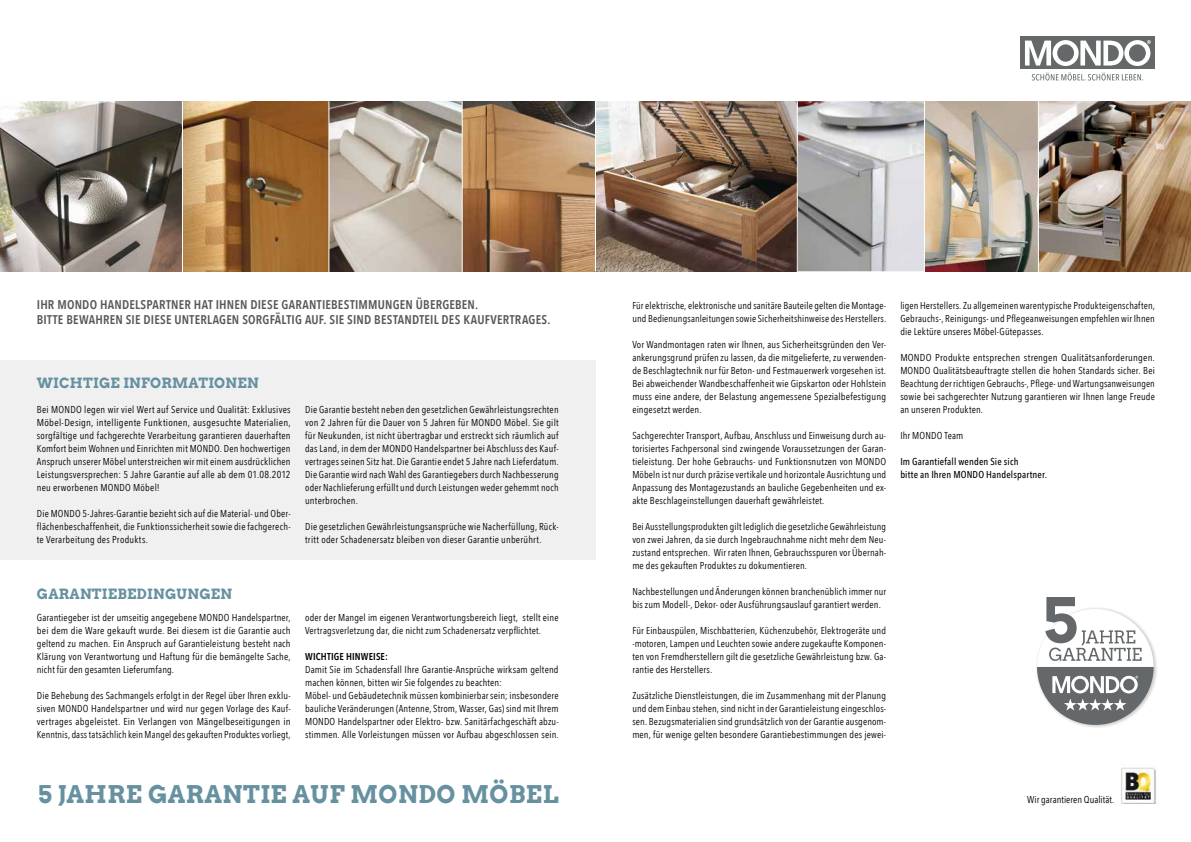
<style>
.page{position:relative;width:1191px;height:842px;background:#fff}
.page>*{position:absolute;margin:0;border:0;box-sizing:border-box;transform-origin:0 0}
.t1{font:700 24.4px "Arvo";letter-spacing:.02em;color:#6691a0}
.t2{font:700 14.1px "Arvo";letter-spacing:.02em;color:#6691a0}
.t3{font:600 condensed 12.6px/15.1px "Avenir Next LT Pro";letter-spacing:.015em;color:#58585a}
.t4{font:condensed 10px/13px "Avenir Next LT Pro";letter-spacing:.015em;color:#000;text-align:justify}
.t5{font:500 condensed 10px/13px "Avenir Next LT Pro";letter-spacing:.015em;color:#000}
.t6{font:600 condensed 10px "Avenir Next LT Pro";letter-spacing:.015em;color:#000}
</style>
<div class="page">
<div style="left:0;top:360px;width:595px;height:200px;background:#f0f0f1"></div>
<img style="left:329px;top:101px;width:133px;height:170px">
<svg style="left:0;top:101px;width:182px;height:170px"></svg>
<svg style="left:463px;top:101px;width:132px;height:170px"></svg>
<svg style="left:798px;top:101px;width:126px;height:170px"></svg>
<img style="left:1038px;top:101px;width:153px;height:170px">
<img style="left:925px;top:101px;width:112px;height:170px">
<svg style="left:183px;top:101px;width:145px;height:170px"></svg>
<img style="left:596px;top:101px;width:201px;height:170px">
<img style="left:1121px;top:764px;width:35px;height:39px">
<svg style="left:1036px;top:647px;width:121px;height:81px"></svg>
<svg style="left:1037px;top:597px;width:116px;height:128px"></svg>
<div style="left:1020px;top:37px;width:134px;height:32px;background:#646869"></div>
<svg style="left:1025px;top:40px;width:125px;height:26px"></svg>
<svg style="left:1031px;top:73px;width:112px;height:8px"></svg>
<p class="t3" style="left:37px;top:297px;width:515px">IHR MONDO HANDELSPARTNER HAT IHNEN DIESE GARANTIEBESTIMMUNGEN ÜBERGEBEN.<br>BITTE BEWAHREN SIE DIESE UNTERLAGEN SORGFÄLTIG AUF. SIE SIND BESTANDTEIL DES KAUFVERTRAGES.</p>
<h2 class="t2" style="left:37px;top:374px;width:223px">WICHTIGE INFORMATIONEN</h2>
<p class="t4" style="left:37px;top:403px;width:255px">Bei MONDO legen wir viel Wert auf Service und Qualität: Exklusives Möbel-Design, intelligente Funktionen, ausgesuchte Materialien, sorgfältige und fachgerechte Verarbeitung garantieren dauerhaften Komfort beim Wohnen und Einrichten mit MONDO. Den hochwertigen Anspruch unserer Möbel unterstreichen wir mit einem ausdrücklichen Leistungsversprechen: 5 Jahre Garantie auf alle ab dem 01.08.2012 neu erworbenen MONDO Möbel!</p>
<p class="t4" style="left:37px;top:507px;width:255px">Die MONDO 5-Jahres-Garantie bezieht sich auf die Material- und Ober&shy;flächenbeschaffenheit, die Funktionssicherheit sowie die fachgerech&shy;te Verarbeitung des Produkts.</p>
<p class="t4" style="left:305px;top:403px;width:255px">Die Garantie besteht neben den gesetzlichen Gewährleistungsrechten von 2 Jahren für die Dauer von 5 Jahren für MONDO Möbel. Sie gilt für Neukunden, ist nicht übertragbar und erstreckt sich räumlich auf das Land, in dem der MONDO Handelspartner bei Abschluss des Kauf&shy;vertrages seinen Sitz hat. Die Garantie endet 5 Jahre nach Lieferdatum.<br>Die Garantie wird nach Wahl des Garantiegebers durch Nachbesserung oder Nachlieferung erfüllt und durch Leistungen weder gehemmt noch unterbrochen.</p>
<p class="t4" style="left:305px;top:520px;width:255px">Die gesetzlichen Gewährleistungsansprüche wie Nacherfüllung, Rück&shy;tritt oder Schadenersatz bleiben von dieser Garantie unberührt.</p>
<h2 class="t2" style="left:37px;top:585px;width:197px">GARANTIEBEDINGUNGEN</h2>
<p class="t4" style="left:37px;top:611px;width:255px">Garantiegeber ist der umseitig angegebene MONDO Handelspartner, bei dem die Ware gekauft wurde. Bei diesem ist die Garantie auch geltend zu machen. Ein Anspruch auf Garantieleistung besteht nach Klärung von Verantwortung und Haftung für die bemängelte Sache, nicht für den gesamten Lieferumfang.</p>
<p class="t4" style="left:37px;top:689px;width:255px">Die Behebung des Sachmangels erfolgt in der Regel über Ihren exklu&shy;siven MONDO Handelspartner und wird nur gegen Vorlage des Kauf&shy;vertrages abgeleistet. Ein Verlangen von Mängelbeseitigungen in Kenntnis, dass tatsächlich kein Mangel des gekauften Produktes vorliegt,</p>
<p class="t4" style="left:305px;top:611px;width:255px">oder der Mangel im eigenen Verantwortungsbereich liegt, stellt eine<br>Vertragsverletzung dar, die nicht zum Schadenersatz verpflichtet.</p>
<p class="t6" style="left:305px;top:650px;width:84px">WICHTIGE HINWEISE:</p>
<p class="t4" style="left:305px;top:663px;width:255px;text-align:left">Damit Sie im Schadensfall Ihre Garantie-Ansprüche wirksam geltend machen können, bitten wir Sie folgendes zu beachten:<br>Möbel- und Gebäudetechnik müssen kombinierbar sein; insbesondere bauliche Veränderungen (Antenne, Strom, Wasser, Gas) sind mit Ihrem MONDO Handelspartner oder Elektro- bzw. Sanitärfachgeschäft abzu&shy;stimmen. Alle Vorleistungen müssen vor Aufbau abgeschlossen sein.</p>
<h1 class="t1" style="left:38px;top:779px;width:522px">5 JAHRE GARANTIE AUF MONDO MÖBEL</h1>
<p class="t4" style="left:632px;top:299px;width:255px">Für elektrische, elektronische und sanitäre Bauteile gelten die Montage&shy;und Bedienungsanleitungen sowie Sicherheitshinweise des Herstellers.</p>
<p class="t4" style="left:632px;top:338px;width:255px">Vor Wandmontagen raten wir Ihnen, aus Sicherheitsgründen den Ver&shy;ankerungsgrund prüfen zu lassen, da die mitgelieferte, zu verwenden&shy;de Beschlagtechnik nur für Beton- und Festmauerwerk vorgesehen ist.<br>Bei abweichender Wandbeschaffenheit wie Gipskarton oder Hohlstein muss eine andere, der Belastung angemessene Spezialbefestigung eingesetzt werden.</p>
<p class="t4" style="left:632px;top:429px;width:255px">Sachgerechter Transport, Aufbau, Anschluss und Einweisung durch au&shy;torisiertes Fachpersonal sind zwingende Voraussetzungen der Garan&shy;tieleistung. Der hohe Gebrauchs- und Funktionsnutzen von MONDO Möbeln ist nur durch präzise vertikale und horizontale Ausrichtung und Anpassung des Montagezustands an bauliche Gegebenheiten und ex&shy;akte Beschlageinstellungen dauerhaft gewährleistet.</p>
<p class="t4" style="left:632px;top:520px;width:255px">Bei Ausstellungsprodukten gilt lediglich die gesetzliche Gewährleistung von zwei Jahren, da sie durch Ingebrauchnahme nicht mehr dem Neu&shy;zustand entsprechen. Wir raten Ihnen, Gebrauchsspuren vor Übernah&shy;me des gekauften Produktes zu dokumentieren.</p>
<p class="t4" style="left:632px;top:585px;width:255px">Nachbestellungen und Änderungen können branchenüblich immer nur bis zum Modell-, Dekor- oder Ausführungsauslauf garantiert werden.</p>
<p class="t4" style="left:632px;top:624px;width:255px">Für Einbauspülen, Mischbatterien, Küchenzubehör, Elektrogeräte und -motoren, Lampen und Leuchten sowie andere zugekaufte Komponen&shy;ten von Fremdherstellern gilt die gesetzliche Gewährleistung bzw. Ga&shy;rantie des Herstellers.</p>
<p class="t4" style="left:632px;top:689px;width:255px">Zusätzliche Dienstleistungen, die im Zusammenhang mit der Planung und dem Einbau stehen, sind nicht in der Garantieleistung eingeschlos&shy;sen. Bezugsmaterialien sind grundsätzlich von der Garantie ausgenom&shy;men, für wenige gelten besondere Garantiebestimmungen des jewei-</p>
<p class="t4" style="left:900px;top:299px;width:256px">ligen Herstellers. Zu allgemeinen warentypische Produkteigenschaften, Gebrauchs-, Reinigungs- und Pflegeanweisungen empfehlen wir Ihnen die Lektüre unseres Möbel-Gütepasses.</p>
<p class="t4" style="left:900px;top:351px;width:256px">MONDO Produkte entsprechen strengen Qualitätsanforderungen.<br>MONDO Qualitätsbeauftragte stellen die hohen Standards sicher. Bei Beachtung der richtigen Gebrauchs-, Pflege- und Wartungsanweisungen sowie bei sachgerechter Nutzung garantieren wir Ihnen lange Freude an unseren Produkten.</p>
<p class="t4" style="left:900px;top:429px;width:65px">Ihr MONDO Team</p>
<p class="t5" style="left:900px;top:455px;width:148px">Im Garantiefall wenden Sie sich<br>bitte an Ihren MONDO Handelspartner.</p>
<p class="t4" style="left:1027px;top:793px;width:89px">Wir garantieren Qualität.</p>
</div>
